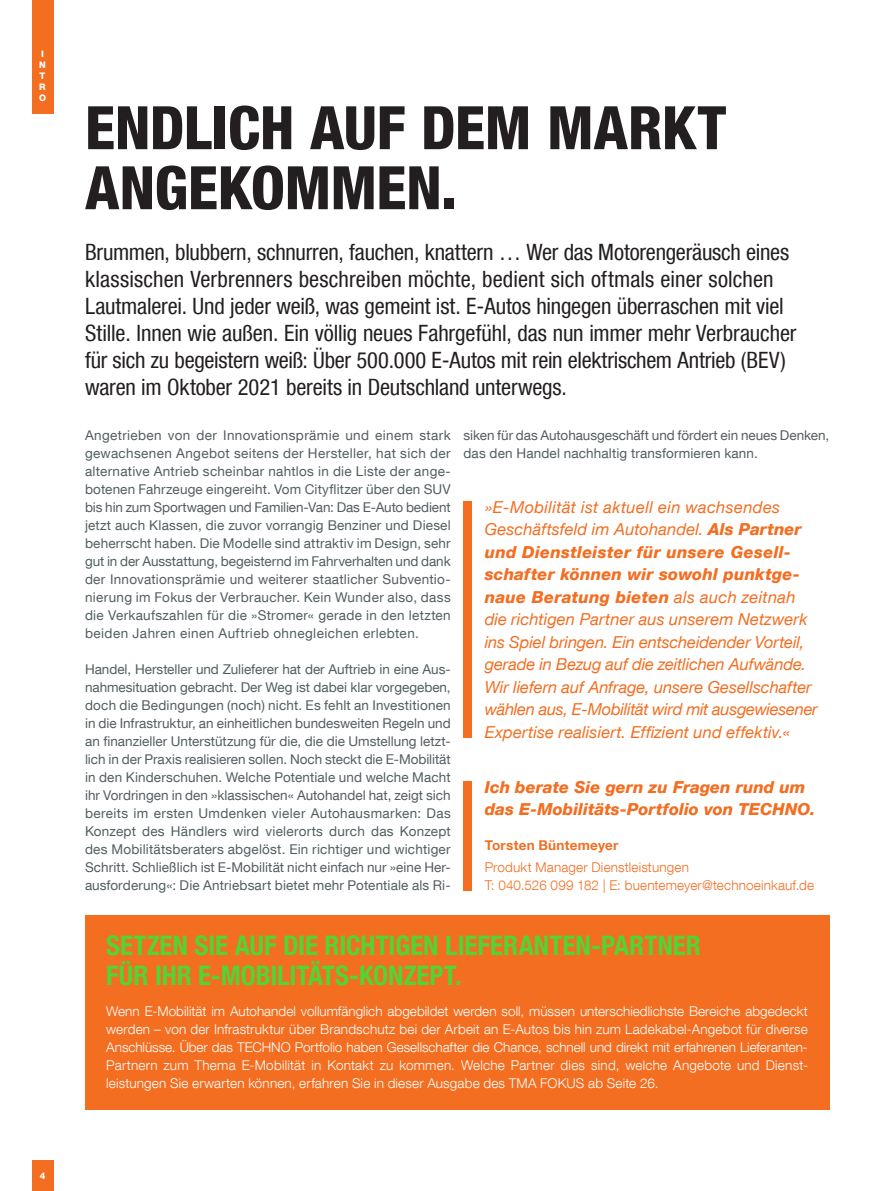
<style>
.page{position:relative;width:893px;height:1191px;background:#fff}
.page>*{position:absolute;margin:0;border:0;box-sizing:border-box;transform-origin:0 0}
.t1{font:800 condensed 60px/60px "Helvetica Neue LT Com";letter-spacing:-.005em;color:#231f20}
.t2{font:700 condensed 27px/30px "Helvetica Neue";color:#54d335}
.t3{font:condensed 22.5px/27px "Helvetica Neue LT Com";letter-spacing:-.005em;color:#231f20}
.t4{font:italic 16.5px/22.5px "Helvetica Neue LT Com";color:#f36e21}
.t5{font:italic 800 16.5px/22.5px "Helvetica Neue LT Com";letter-spacing:.005em;color:#f36e21}
.t6{font:13.5px/18px "Helvetica Neue LT Com";letter-spacing:.01em;color:#525e61;text-align:justify}
.t7{font:300 13.5px/18px "Helvetica Neue LT Com";letter-spacing:.01em;color:#fff;text-align:justify}
.t8{font:300 13.5px/18px "Helvetica Neue LT Com";letter-spacing:.01em;color:#f36e21}
.t9{font:700 13.5px "Helvetica Neue LT Com";letter-spacing:.02em;color:#f36e21}
.t10{font:800 9px/10.8px "Helvetica Neue LT Com";color:#fff}
.s1{font-weight:800}
</style>
<div class="page">
<div style="left:85px;top:915px;width:744px;height:194px;background:#f36e21"></div>
<div style="left:463px;top:781px;width:9px;height:109px;background:#f36e21"></div>
<div style="left:463px;top:501px;width:9px;height:237px;background:#f36e21"></div>
<div style="left:32px;top:1160px;width:21px;height:31px;background:#f36e21"></div>
<div style="left:32px;top:0;width:21px;height:113px;background:#f36e21"></div>
<p class="t10" style="left:39px;top:49px;width:9px">I<br>N<br>T<br>R<br>O</p>
<p class="t10" style="left:40px;top:1169px;width:7px">4</p>
<h1 class="t1" style="left:85px;top:97px;width:643px">ENDLICH AUF DEM MARKT<br>ANGEKOMMEN.</h1>
<p class="t3" style="left:85px;top:238px;width:713px">Brummen, blubbern, schnurren, fauchen, knattern … Wer das Motorengeräusch eines klassischen Verbrenners beschreiben möchte, bedient sich oftmals einer solchen Lautmalerei. Und jeder weiß, was gemeint ist. E-Autos hingegen überraschen mit viel Stille. Innen wie außen. Ein völlig neues Fahrgefühl, das nun immer mehr Verbraucher für sich zu begeistern weiß: Über 500.000 E-Autos mit rein elektrischem Antrieb (BEV) waren im Oktober 2021 bereits in Deutschland unterwegs.</p>
<p class="t6" style="left:85px;top:426px;width:367px">Angetrieben von der Innovationsprämie und einem stark gewachsenen Angebot seitens der Hersteller, hat sich der alternative Antrieb scheinbar nahtlos in die Liste der ange&shy;botenen Fahrzeuge eingereiht. Vom Cityflitzer über den SUV bis hin zum Sportwagen und Familien-Van: Das E-Auto bedient jetzt auch Klassen, die zuvor vorrangig Benziner und Diesel beherrscht haben. Die Modelle sind attraktiv im Design, sehr gut in der Ausstattung, begeisternd im Fahrverhalten und dank der Innovationsprämie und weiterer staatlicher Subventio&shy;nierung im Fokus der Verbraucher. Kein Wunder also, dass die Verkaufszahlen für die »Stromer« gerade in den letzten beiden Jahren einen Auftrieb ohnegleichen erlebten.</p>
<p class="t6" style="left:85px;top:660px;width:367px">Handel, Hersteller und Zulieferer hat der Auftrieb in eine Aus&shy;nahmesituation gebracht. Der Weg ist dabei klar vorgegeben, doch die Bedingungen (noch) nicht. Es fehlt an Investitionen in die Infrastruktur, an einheitlichen bundesweiten Regeln und an finanzieller Unterstützung für die, die die Umstellung letzt&shy;lich in der Praxis realisieren sollen. Noch steckt die E-Mobilität in den Kinderschuhen. Welche Potentiale und welche Macht ihr Vordringen in den »klassischen« Autohandel hat, zeigt sich bereits im ersten Umdenken vieler Autohausmarken: Das Konzept des Händlers wird vielerorts durch das Konzept des Mobilitätsberaters abgelöst. Ein richtiger und wichtiger Schritt. Schließlich ist E-Mobilität nicht einfach nur »eine Her&shy;ausforderung«: Die Antriebsart bietet mehr Potentiale als Ri-</p>
<p class="t6" style="left:463px;top:426px;width:367px">siken für das Autohausgeschäft und fördert ein neues Denken, das den Handel nachhaltig transformieren kann.</p>
<p class="t4" style="left:485px;top:495px;width:335px">»E-Mobilität ist aktuell ein wachsendes Geschäftsfeld im Autohandel. <span class="s1">Als Partner und Dienstleister für unsere Gesell&shy;schafter können wir sowohl punktge&shy;naue Beratung bieten</span> als auch zeitnah die richtigen Partner aus unserem Netzwerk ins Spiel bringen. Ein entscheidender Vorteil, gerade in Bezug auf die zeitlichen Aufwände.<br>Wir liefern auf Anfrage, unsere Gesellschafter wählen aus, E-Mobilität wird mit ausgewiesener Expertise realisiert. Effizient und effektiv.«</p>
<p class="t5" style="left:485px;top:775px;width:332px">Ich berate Sie gern zu Fragen rund um das E-Mobilitäts-Portfolio von TECHNO.</p>
<p class="t9" style="left:485px;top:836px;width:135px">Torsten Büntemeyer</p>
<p class="t8" style="left:485px;top:858px;width:331px">Produkt Manager Dienstleistungen<br>T: 040.526 099 182 | E: buentemeyer@technoeinkauf.de</p>
<h2 class="t2" style="left:106px;top:929px;width:596px">SETZEN SIE AUF DIE RICHTIGEN LIEFERANTEN-PARTNER<br>FÜR IHR E-MOBILITÄTS-KONZEPT.</h2>
<p class="t7" style="left:106px;top:1002px;width:703px">Wenn E-Mobilität im Autohandel vollumfänglich abgebildet werden soll, müssen unterschiedlichste Bereiche abgedeckt werden – von der Infrastruktur über Brandschutz bei der Arbeit an E-Autos bis hin zum Ladekabel-Angebot für diverse Anschlüsse. Über das TECHNO Portfolio haben Gesellschafter die Chance, schnell und direkt mit erfahrenen Lieferanten-Partnern zum Thema E-Mobilität in Kontakt zu kommen. Welche Partner dies sind, welche Angebote und Dienst&shy;leistungen Sie erwarten können, erfahren Sie in dieser Ausgabe des TMA FOKUS ab Seite 26.</p>
</div>
